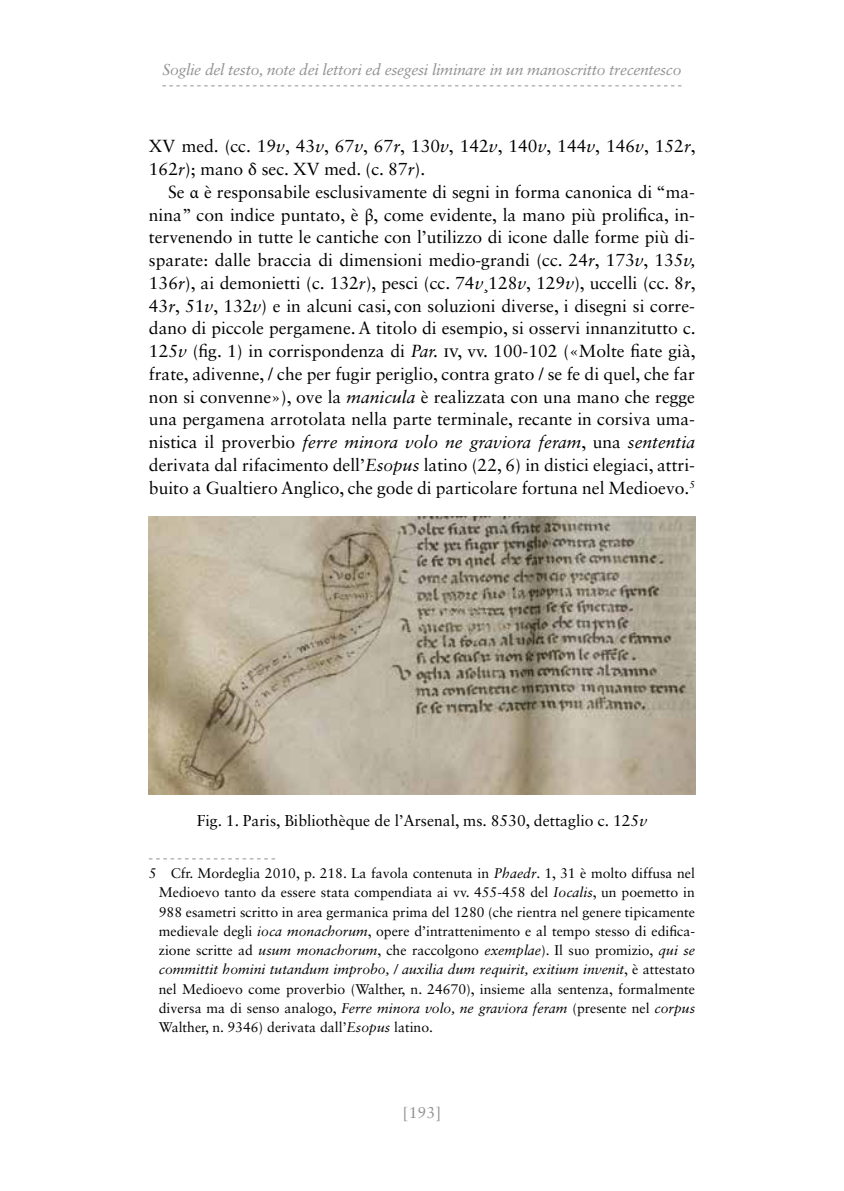
<style>
.page{position:relative;width:844px;height:1191px;background:#fff}
.page>*{position:absolute;margin:0;border:0;box-sizing:border-box;transform-origin:0 0}
.t1{font:17.5px/22.8px "Sabon LT Std";color:#000}
.t2{font:italic 15.75px "Sabon LT Std";letter-spacing:-.02em;color:#929292}
.t3{font:15.75px "Sabon LT Std";color:#000}
.t4{font:15.75px "Sabon LT";color:#929292}
.t5{font:14px/19.2px "Sabon LT Std";color:#000;text-align:justify}
.s1{font-style:italic}
.s2{font-family:"Minion Pro"}
</style>
<div class="page">
<svg style="left:162px;top:85px;width:519px;height:1px"></svg>
<svg style="left:149px;top:858px;width:126px;height:1px"></svg>
<img style="left:149px;top:516px;width:545px;height:278px">
<p class="t2" style="left:162px;top:61px;width:520px">Soglie del testo, note dei lettori ed esegesi liminare in un manoscritto trecentesco</p>
<p class="t1" style="left:149px;top:135px;width:548px">XV med. (cc. 19<span class="s1">v</span>, 43<span class="s1">v</span>, 67<span class="s1">v</span>, 67<span class="s1">r</span>, 130<span class="s1">v</span>, 142<span class="s1">v</span>, 140<span class="s1">v</span>, 144<span class="s1">v</span>, 146<span class="s1">v</span>, 152<span class="s1">r</span>,<br>162<span class="s1">r</span>); mano <span class="s2">δ</span> sec. XV med. (c. 87<span class="s1">r</span>).</p>
<p class="t1" style="left:149px;top:180px;width:548px;text-align:justify;text-indent:19px">Se <span class="s2">α</span> è responsabile esclusivamente di segni in forma canonica di “ma&shy;nina” con indice puntato, è <span class="s2">β</span>, come evidente, la mano più prolifica, in&shy;tervenendo in tutte le cantiche con l’utilizzo di icone dalle forme più di&shy;sparate: dalle braccia di dimensioni medio-grandi (cc. 24<span class="s1">r</span>, 173<span class="s1">v</span>, 135<span class="s1">v, </span>136<span class="s1">r</span>), ai demonietti (c. 132<span class="s1">r</span>), pesci (cc. 74<span class="s1">v</span>¸128<span class="s1">v</span>, 129<span class="s1">v</span>), uccelli (cc. 8<span class="s1">r</span>, 43<span class="s1">r</span>, 51<span class="s1">v</span>, 132<span class="s1">v</span>) e in alcuni casi, con soluzioni diverse, i disegni si corre&shy;dano di piccole pergamene. A titolo di esempio, si osservi innanzitutto c.<br>125<span class="s1">v</span> (fig. 1) in corrispondenza di <span class="s1">Par.</span> iv, vv. 100-102 («Molte fiate già, frate, adivenne, / che per fugir periglio, contra grato / se fe di quel, che far non si convenne»), ove la <span class="s1">manicula</span> è realizzata con una mano che regge una pergamena arrotolata nella parte terminale, recante in corsiva uma&shy;nistica il proverbio <span class="s1">ferre minora volo ne graviora feram</span>, una <span class="s1">sententia </span>derivata dal rifacimento dell’<span class="s1">Esopus</span> latino (22, 6) in distici elegiaci, attri&shy;buito a Gualtiero Anglico, che gode di particolare fortuna nel Medioevo.<sup>5</sup></p>
<p class="t3" style="left:197px;top:811px;width:452px">Fig. 1. Paris, Bibliothèque de l’Arsenal, ms. 8530, dettaglio c. 125<span class="s1">v</span></p>
<p class="t5" style="left:159px;top:863px;width:537px;text-indent:-10px">5 Cfr. Mordeglia 2010, p. 218. La favola contenuta in <span class="s1">Phaedr</span>. 1, 31 è molto diffusa nel Medioevo tanto da essere stata compendiata ai vv. 455-458 del <span class="s1">Iocalis</span>, un poemetto in 988 esametri scritto in area germanica prima del 1280 (che rientra nel genere tipicamente medievale degli <span class="s1">ioca monachorum</span>, opere d’intrattenimento e al tempo stesso di edifica&shy;zione scritte ad <span class="s1">usum monachorum</span>, che raccolgono <span class="s1">exemplae</span>). Il suo promizio, <span class="s1">qui se committit homini tutandum improbo, / auxilia dum requirit, exitium invenit</span>, è attestato nel Medioevo come proverbio (Walther, n. 24670), insieme alla sentenza, formalmente diversa ma di senso analogo, <span class="s1">Ferre minora volo, ne graviora feram</span> (presente nel <span class="s1">corpus </span>Walther, n. 9346) derivata dall’<span class="s1">Esopus</span> latino.</p>
<p class="t4" style="left:403px;top:1102px;width:40px">[193]</p>
</div>
